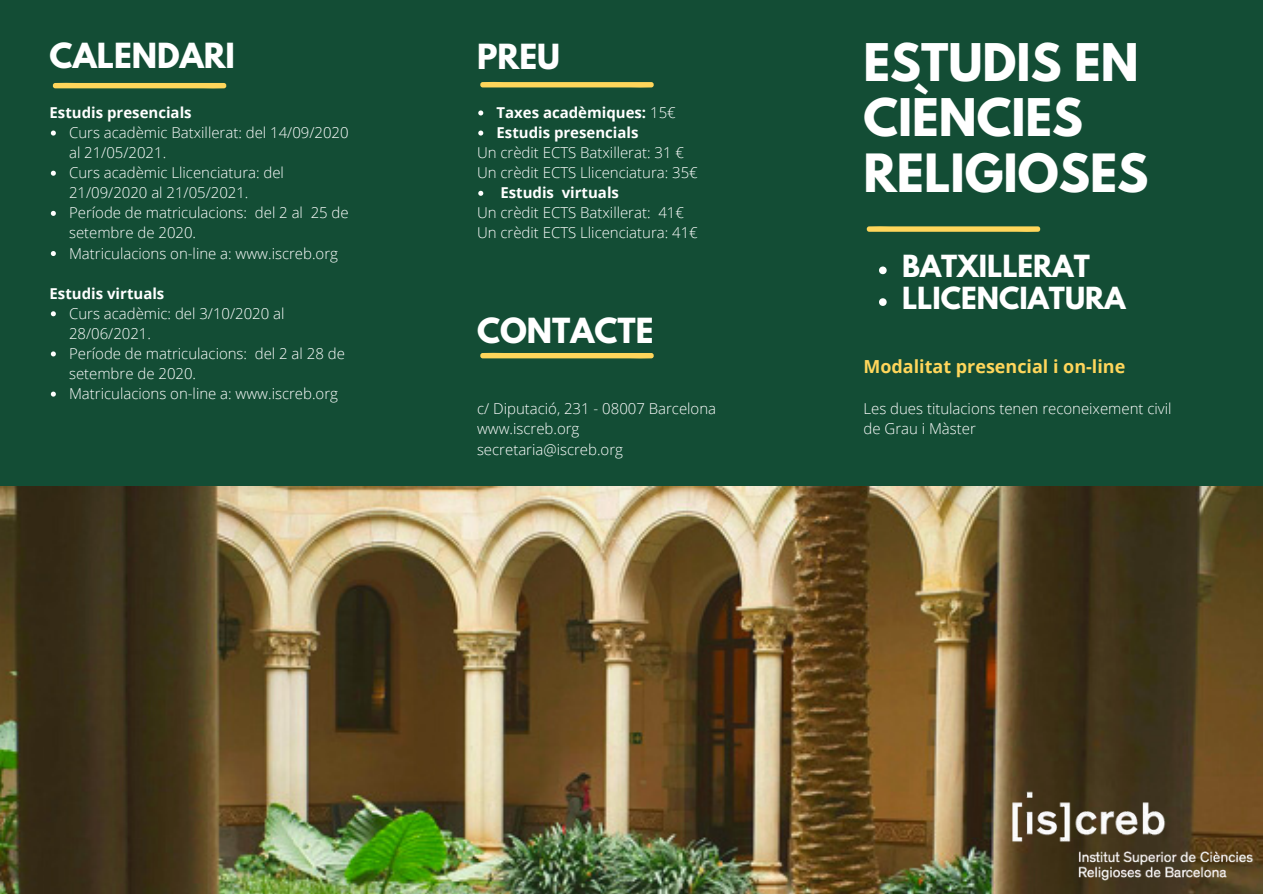
<style>
.page{position:relative;width:1263px;height:894px;background:#fff}
.page>*{position:absolute;margin:0;border:0;box-sizing:border-box;transform-origin:0 0}
.t1{font:700 46.65px "League Spartan";color:#fff}
.t2{font:700 45.9px/54.8px "League Spartan";color:#fff}
.t3{font:700 30.6px "League Spartan";color:#fff}
.t4{font:700 27px/31.7px "League Spartan";color:#fff}
.t5{font:700 18px "Open Sans";color:#ffd65b}
.t6{font:300 15px/20.1px "Open Sans";color:#fff}
.t7{font:700 15px/20.1px "Open Sans";color:#fff}
.s1{font-weight:300}
</style>
<div class="page">
<div style="left:0;top:0;width:1263px;height:893px;background:#134d35"></div>
<img style="left:0;top:486px;width:1263px;height:407px">
<img style="left:1001px;top:781px;width:262px;height:112px">
<svg style="left:879px;top:266px;width:8px;height:8px"></svg>
<svg style="left:879px;top:298px;width:8px;height:8px"></svg>
<svg style="left:480px;top:352px;width:174px;height:6px"></svg>
<svg style="left:866px;top:226px;width:175px;height:6px"></svg>
<svg style="left:52px;top:83px;width:175px;height:6px"></svg>
<svg style="left:51px;top:130px;width:5px;height:5px"></svg>
<svg style="left:51px;top:171px;width:5px;height:5px"></svg>
<svg style="left:51px;top:211px;width:5px;height:5px"></svg>
<svg style="left:51px;top:251px;width:5px;height:5px"></svg>
<svg style="left:51px;top:311px;width:5px;height:5px"></svg>
<svg style="left:51px;top:351px;width:5px;height:5px"></svg>
<svg style="left:51px;top:391px;width:5px;height:5px"></svg>
<svg style="left:480px;top:82px;width:174px;height:6px"></svg>
<svg style="left:478px;top:110px;width:5px;height:5px"></svg>
<svg style="left:478px;top:130px;width:5px;height:5px"></svg>
<svg style="left:478px;top:191px;width:5px;height:5px"></svg>
<h3 class="t3" style="left:50px;top:40px;width:187px">CALENDARI</h3>
<p class="t7" style="left:50px;top:102px;width:144px">Estudis presencials</p>
<p class="t6" style="left:69px;top:122px;width:281px">Curs acadèmic Batxillerat: del 14/09/2020 al 21/05/2021.<br>Curs acadèmic Llicenciatura: del<br>21/09/2020 al 21/05/2021.<br>Període de matriculacions: del 2 al 25 de setembre de 2020.<br>Matriculacions on-line a: www.iscreb.org</p>
<p class="t7" style="left:50px;top:283px;width:116px">Estudis virtuals</p>
<p class="t6" style="left:69px;top:303px;width:277px">Curs acadèmic: del 3/10/2020 al<br>28/06/2021.<br>Període de matriculacions: del 2 al 28 de setembre de 2020.<br>Matriculacions on-line a: www.iscreb.org</p>
<h3 class="t3" style="left:477px;top:41px;width:84px">PREU</h3>
<p class="t7" style="left:496px;top:102px;width:181px">Taxes acadèmiques: <span class="s1">15€<br></span>Estudis presencials</p>
<p class="t6" style="left:477px;top:142px;width:222px">Un crèdit ECTS Batxillerat: 31 €<br>Un crèdit ECTS Llicenciatura: 35€</p>
<p class="t6" style="left:477px;top:202px;width:222px">Un crèdit ECTS Batxillerat: 41€<br>Un crèdit ECTS Llicenciatura: 41€</p>
<p class="t7" style="left:500px;top:182px;width:120px">Estudis virtuals</p>
<h3 class="t3" style="left:477px;top:315px;width:178px">CONTACTE</h3>
<p class="t6" style="left:477px;top:397px;width:241px;line-height:20.9px">c/ Diputació, 231 - 08007 Barcelona www.iscreb.org secretaria@iscreb.org</p>
<h2 class="t2" style="left:863px;top:41px;width:277px">ESTUDIS EN<br>CIÈNCIES</h2>
<h1 class="t1" style="left:863px;top:150px;width:287px">RELIGIOSES</h1>
<h3 class="t4" style="left:902px;top:254px;width:225px">BATXILLERAT<br>LLICENCIATURA</h3>
<p class="t5" style="left:863px;top:353px;width:263px">Modalitat presencial i on-line</p>
<p class="t6" style="left:863px;top:398px;width:310px">Les dues titulacions tenen reconeixement civil de Grau i Màster</p>
</div>
